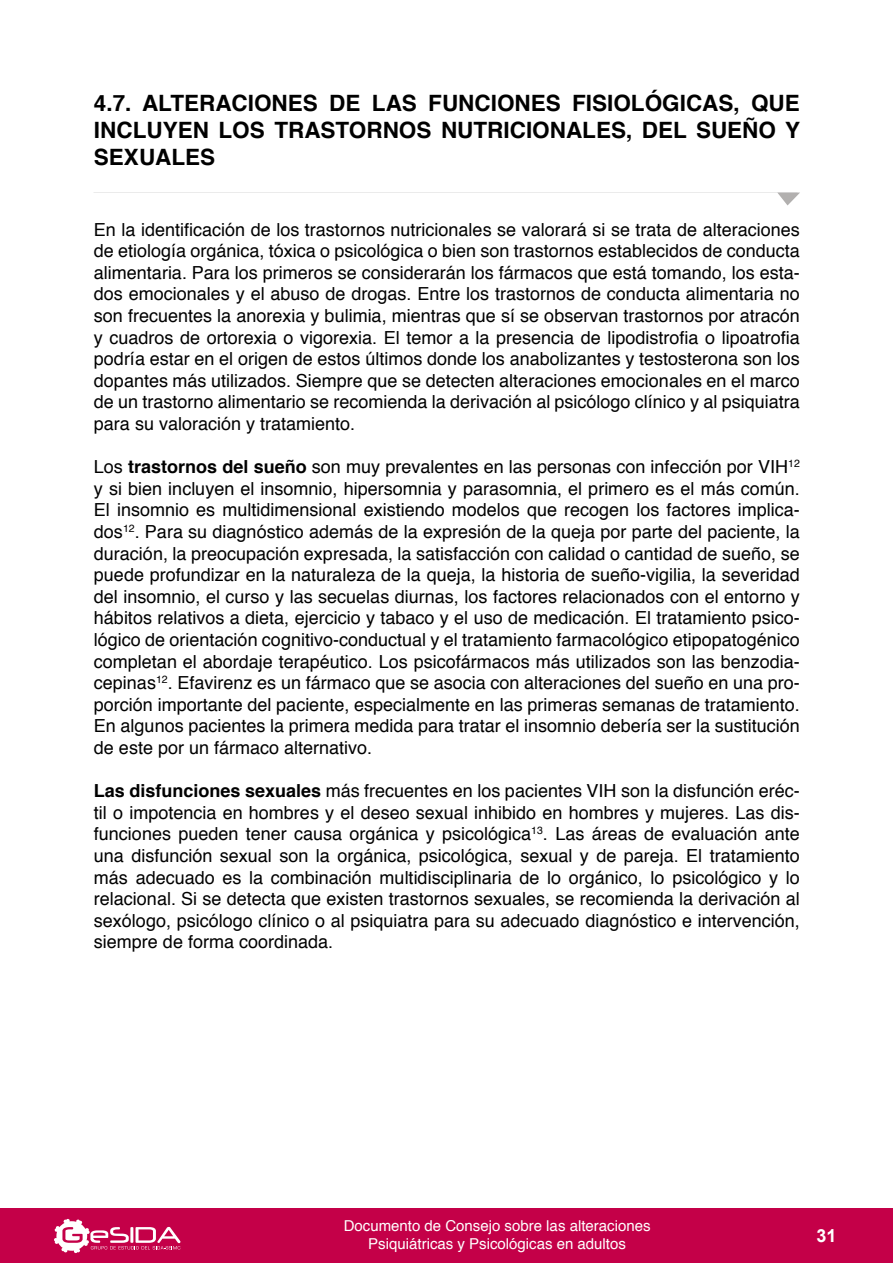
<style>
.page{position:relative;width:893px;height:1263px;background:#fff}
.page>*{position:absolute;margin:0;border:0;box-sizing:border-box;transform-origin:0 0}
.t1{font:700 22.5px "Helvetica";color:#000}
.t2{font:18px/21.6px "Helvetica";color:#000;text-align:justify}
.t3{font:700 18px "Arial";color:#fff}
.t4{font:15px/18px "Helvetica";color:#fff;text-align:center}
.s1{font-weight:700}
</style>
<div class="page">
<div style="left:0;top:1209px;width:893px;height:54px;background:#c40048"></div>
<svg style="left:54px;top:1219px;width:126px;height:34px"></svg>
<svg style="left:778px;top:193px;width:22px;height:12px"></svg>
<p class="t1" style="left:94px;top:85px;width:80px">4.7. ALTERACIONES</p>
<p class="t1" style="left:329px;top:85px;width:16px">DE</p>
<p class="t1" style="left:372px;top:85px;width:16px">LAS</p>
<p class="t1" style="left:428px;top:85px;width:16px">FUNCIONES</p>
<p class="t1" style="left:572px;top:85px;width:13px">FISIOL</p>
<p class="t1" style="left:645px;top:85px;width:33px">ÓGICAS</p>
<p class="t1" style="left:733px;top:85px;width:51px">, QUE</p>
<p class="t1" style="left:94px;top:112px;width:15px">INCLU</p>
<p class="t1" style="left:163px;top:112px;width:72px">YEN LOS</p>
<p class="t1" style="left:274px;top:112px;width:17px">TRASTORNOS</p>
<p class="t1" style="left:441px;top:112px;width:16px">NUTRICIONALES</p>
<p class="t1" style="left:626px;top:112px;width:32px">, DEL</p>
<p class="t1" style="left:696px;top:112px;width:16px">SUE</p>
<p class="t1" style="left:742px;top:112px;width:59px">ÑO Y</p>
<p class="t1" style="left:94px;top:139px;width:61px">SEXUALES</p>
<p class="t2" style="left:94px;top:219px;width:707px">En la identificación de los trastornos nutricionales se valorará si se trata de alteraciones de etiología orgánica, tóxica o psicológica o bien son trastornos establecidos de conducta alimentaria. Para los primeros se considerarán los fármacos que está tomando, los esta&shy;dos emocionales y el abuso de drogas. Entre los trastornos de conducta alimentaria no son frecuentes la anorexia y bulimia, mientras que sí se observan trastornos por atracón y cuadros de ortorexia o vigorexia. El temor a la presencia de lipodistrofia o lipoatrofia podría estar en el origen de estos últimos donde los anabolizantes y testosterona son los dopantes más utilizados. Siempre que se detecten alteraciones emocionales en el marco de un trastorno alimentario se recomienda la derivación al psicólogo clínico y al psiquiatra para su valoración y tratamiento.</p>
<p class="t2" style="left:94px;top:457px;width:707px">Los <span class="s1">TRASTORNOS DEL SUEÑO</span> son muy prevalentes en las personas con infección por VIH<sup>12 </sup>y si bien incluyen el insomnio, hipersomnia y parasomnia, el primero es el más común.<br>El insomnio es multidimensional existiendo modelos que recogen los factores implica&shy;dos<sup>12</sup>. Para su diagnóstico además de la expresión de la queja por parte del paciente, la duración, la preocupación expresada, la satisfacción con calidad o cantidad de sueño, se puede profundizar en la naturaleza de la queja, la historia de sueño-vigilia, la severidad del insomnio, el curso y las secuelas diurnas, los factores relacionados con el entorno y hábitos relativos a dieta, ejercicio y tabaco y el uso de medicación. El tratamiento psico&shy;lógico de orientación cognitivo-conductual y el tratamiento farmacológico etipopatogénico completan el abordaje terapéutico. Los psicofármacos más utilizados son las benzodia&shy;cepinas<sup>12</sup>. Efavirenz es un fármaco que se asocia con alteraciones del sueño en una pro&shy;porción importante del paciente, especialmente en las primeras semanas de tratamiento.<br>En algunos pacientes la primera medida para tratar el insomnio debería ser la sustitución de este por un fármaco alternativo.</p>
<p class="t2" style="left:94px;top:781px;width:707px"><span class="s1">LAS DISFUNCIONES SEXUALES</span> más frecuentes en los pacientes VIH son la disfunción eréc&shy;til o impotencia en hombres y el deseo sexual inhibido en hombres y mujeres. Las dis&shy;funciones pueden tener causa orgánica y psicológica<sup>13</sup>. Las áreas de evaluación ante una disfunción sexual son la orgánica, psicológica, sexual y de pareja. El tratamiento más adecuado es la combinación multidisciplinaria de lo orgánico, lo psicológico y lo relacional. Si se detecta que existen trastornos sexuales, se recomienda la derivación al sexólogo, psicólogo clínico o al psiquiatra para su adecuado diagnóstico e intervención, siempre de forma coordinada.</p>
<p class="t4" style="left:344px;top:1217px;width:308px">Documento de Consejo sobre las alteraciones<br>Psiquiátricas y Psicológicas en adultos</p>
<p class="t3" style="left:816px;top:1224px;width:22px">31</p>
</div>
